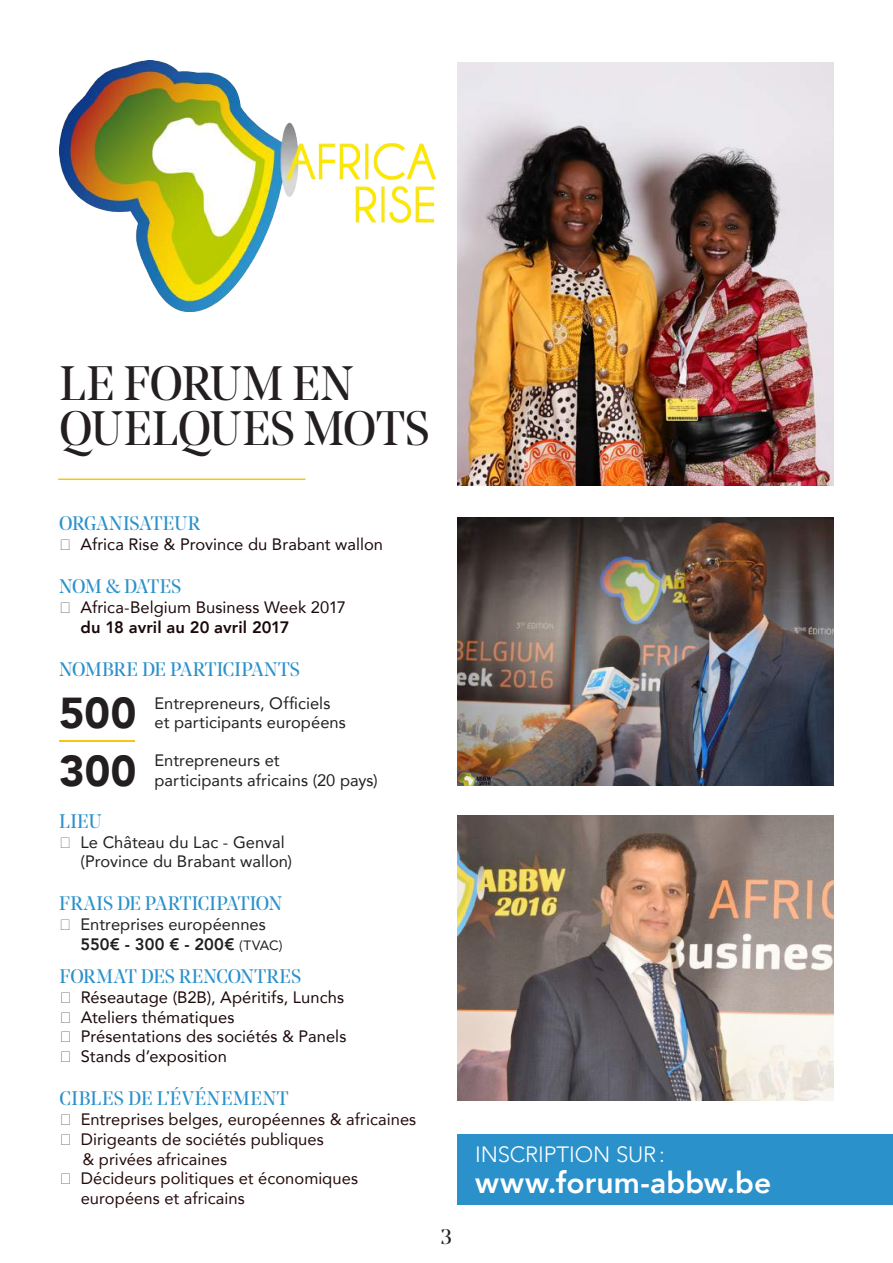
<style>
.page{position:relative;width:893px;height:1263px;background:#fff}
.page>*{position:absolute;margin:0;border:0;box-sizing:border-box;transform-origin:0 0}
.t1{font:48px/45px "Noe Display";letter-spacing:-.005em;color:#231f20}
.t2{font:900 43.2px/57.9px "Avenir";letter-spacing:.005em;color:#231f20}
.t3{font:800 30px "Avenir";color:#fff}
.t4{font:300 22.2px "Avenir";letter-spacing:-.01em;color:#fff}
.t5{font:21px "Noe Display";color:#231f20}
.t6{font:19.5px "Noe Display";color:#2b91cb}
.t7{font:19.5px "Noe Display";letter-spacing:.025em;color:#2b91cb}
.t8{font:19.5px "Noe Display";letter-spacing:-.025em;color:#2b91cb}
.t9{font:16.5px/19.8px "Avenir";letter-spacing:.005em;color:#1b090a}
.t10{font:16.5px/19.5px "Avenir";letter-spacing:.005em;color:#231f20}
.t11{font:16.5px/19.5px "Avenir";letter-spacing:.005em;color:#250b0b}
.s1{font-family:"Century Gothic"}
.s2{font-weight:800}
.s3{font-size:13.5px}
</style>
<div class="page">
<hr style="left:59px;top:740px;width:76px;height:2px;background:#f6c615">
<div style="left:457px;top:1134px;width:436px;height:70px;background:#2b91cb"></div>
<img style="left:59px;top:60px;width:377px;height:251px">
<img style="left:457px;top:815px;width:376px;height:285px">
<img style="left:457px;top:518px;width:376px;height:267px">
<img style="left:457px;top:63px;width:376px;height:423px">
<hr style="left:58px;top:478px;width:247px;height:2px;background:#f6c615">
<h1 class="t1" style="left:60px;top:360px;width:372px">LE FORUM EN<br>QUELQUES MOTS</h1>
<p class="t6" style="left:59px;top:511px;width:142px">ORGANISATEUR</p>
<p class="t9" style="left:59px;top:534px;width:325px"><span class="s1">→</span> Africa Rise &amp; Province du Brabant wallon</p>
<p class="t8" style="left:59px;top:574px;width:123px">NOM &amp; DATES</p>
<p class="t9" style="left:81px;top:597px;width:267px;text-indent:-21px"><span class="s1">→</span> Africa-Belgium Business Week 2017 <span class="s2">du 18 avril au 20 avril 2017</span></p>
<p class="t6" style="left:59px;top:657px;width:242px">NOMBRE DE PARTICIPANTS</p>
<h2 class="t2" style="left:59px;top:683px;width:79px">500<br>300</h2>
<p class="t10" style="left:155px;top:693px;width:193px">Entrepreneurs, Officiels et participants européens</p>
<p class="t10" style="left:155px;top:750px;width:225px">Entrepreneurs et<br>participants africains (20 pays)</p>
<p class="t6" style="left:59px;top:809px;width:44px">LIEU</p>
<p class="t10" style="left:81px;top:832px;width:213px;text-indent:-21px"><span class="s1">→</span> Le Château du Lac - Genval (Province du Brabant wallon)</p>
<p class="t6" style="left:59px;top:891px;width:224px">FRAIS DE PARTICIPATION</p>
<p class="t10" style="left:81px;top:914px;width:203px;text-indent:-21px"><span class="s1">→</span> Entreprises européennes<br><span class="s2">550€ - 300 € - 200€</span> <span class="s3">(TVAC)</span></p>
<p class="t6" style="left:60px;top:964px;width:243px">FORMAT DES RENCONTRES</p>
<p class="t9" style="left:60px;top:987px;width:286px"><span class="s1">→</span> Réseautage (B2B), Apéritifs, Lunchs</p>
<p class="t9" style="left:60px;top:1006px;width:176px"><span class="s1">→</span> Ateliers thématiques</p>
<p class="t9" style="left:60px;top:1026px;width:288px"><span class="s1">→</span> Présentations des sociétés &amp; Panels</p>
<p class="t9" style="left:60px;top:1046px;width:169px"><span class="s1">→</span> Stands d’exposition</p>
<p class="t7" style="left:60px;top:1086px;width:231px">CIBLES DE L’ÉVÉNEMENT</p>
<p class="t11" style="left:60px;top:1109px;width:358px"><span class="s1">→</span> Entreprises belges, européennes &amp; africaines</p>
<p class="t11" style="left:82px;top:1129px;width:243px;text-indent:-23px"><span class="s1">→</span> Dirigeants de sociétés publiques &amp; privées africaines</p>
<p class="t11" style="left:81px;top:1168px;width:279px;text-indent:-21px"><span class="s1">→</span> Décideurs politiques et économiques européens et africains</p>
<p class="t5" style="left:441px;top:1223px;width:13px">3</p>
<h3 class="t4" style="left:475px;top:1141px;width:191px">INSCRIPTION SUR:</h3>
<h3 class="t3" style="left:475px;top:1159px;width:298px">www.forum-abbw.be</h3>
</div>
